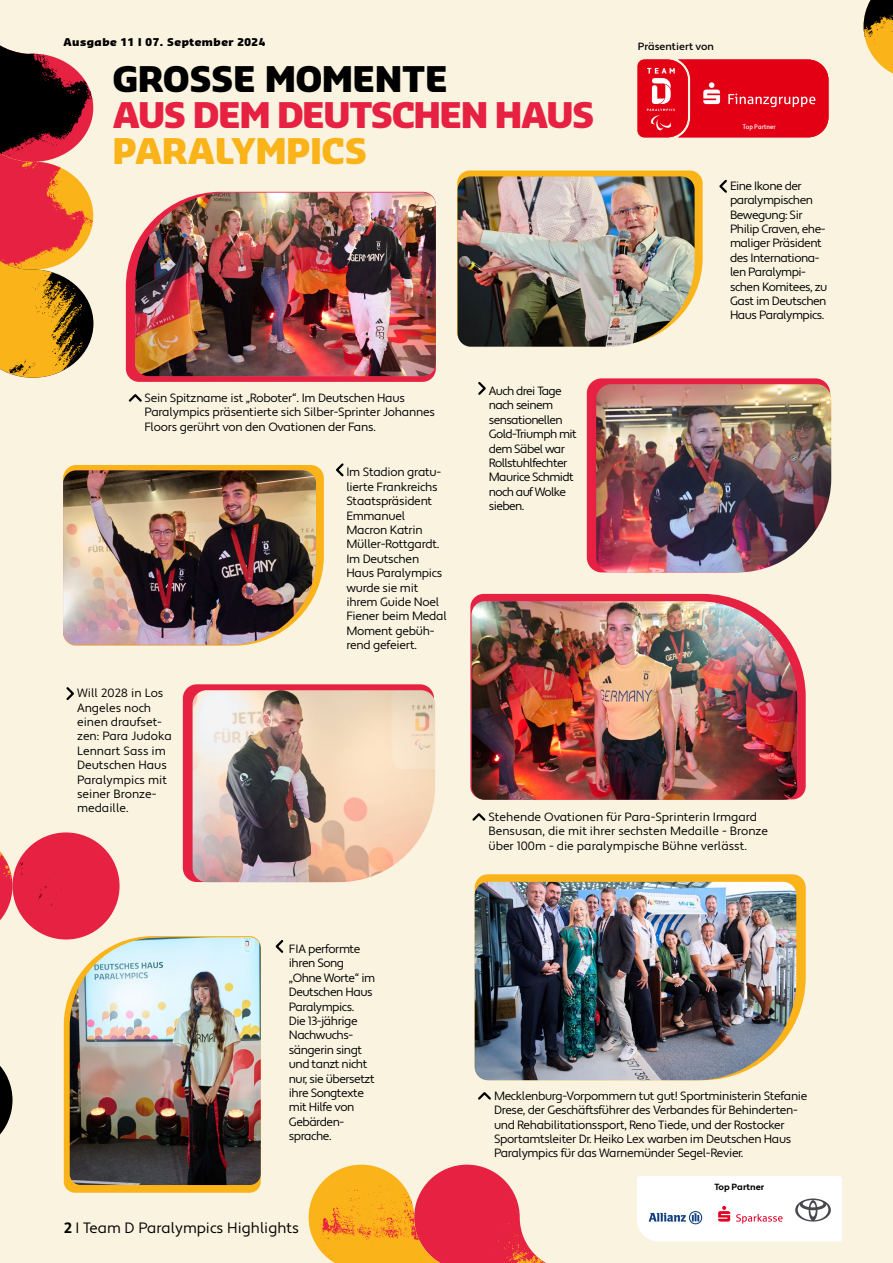
<style>
.page{position:relative;width:893px;height:1263px;background:#f9f3e0}
.page>*{position:absolute;margin:0;border:0;box-sizing:border-box;transform-origin:0 0}
.t1{font:900 34.5px "Sansa";letter-spacing:-.03em;color:#e62142}
.t2{font:900 34.5px "Sansa";color:#000}
.t3{font:900 34.5px "Sansa";color:#fab319}
.t4{font:15px "Apertura";color:#000}
.t5{font:12px/14.4px "Apertura";letter-spacing:-.03em;color:#000}
.t6{font:12px/14.4px "Apertura";color:#000}
.t7{font:12px/14.4px "Apertura";letter-spacing:-.05em;color:#000}
.t8{font:900 10.5px "Sansa";letter-spacing:.05em;color:#000}
.t9{font:500 10.5px "Apertura";color:#000}
.t10{font:700 9px "Apertura";color:#000}
.t11{font:500 condensed 6.6px "Apertura";letter-spacing:.015em;color:#fff}
.s1{font-weight:700}
</style>
<div class="page">
<svg style="left:638px;top:59px;width:190px;height:78px;background:#e51729"></svg>
<svg style="left:470px;top:594px;width:336px;height:205px;fill:#e62142"></svg>
<img style="left:472px;top:601px;width:325px;height:199px">
<svg style="left:476px;top:874px;width:330px;height:147px;background:#f8b82d"></svg>
<img style="left:475px;top:882px;width:321px;height:198px">
<svg style="left:126px;top:192px;width:308px;height:190px;fill:#e62142"></svg>
<img style="left:135px;top:193px;width:301px;height:183px">
<svg style="left:64px;top:936px;width:197px;height:257px;background:#f8b729"></svg>
<img style="left:70px;top:937px;width:191px;height:248px">
<svg style="left:128px;top:394px;width:14px;height:8px"></svg>
<svg style="left:457px;top:171px;width:246px;height:166px"></svg>
<img style="left:458px;top:176px;width:237px;height:171px">
<svg style="left:336px;top:463px;width:8px;height:14px"></svg>
<svg style="left:719px;top:179px;width:8px;height:14px"></svg>
<svg style="left:275px;top:940px;width:9px;height:13px"></svg>
<svg style="left:472px;top:813px;width:14px;height:8px"></svg>
<svg style="left:587px;top:378px;width:240px;height:194px;background:#e72e4b"></svg>
<img style="left:596px;top:384px;width:235px;height:188px">
<svg style="left:183px;top:684px;width:248px;height:198px;background:#e62f4d"></svg>
<img style="left:193px;top:690px;width:242px;height:192px">
<svg style="left:66px;top:465px;width:258px;height:181px;fill:#fab319"></svg>
<img style="left:63px;top:470px;width:253px;height:175px">
<svg style="left:478px;top:382px;width:8px;height:13px"></svg>
<svg style="left:478px;top:1092px;width:13px;height:8px"></svg>
<svg style="left:66px;top:687px;width:8px;height:13px"></svg>
<svg style="left:0;top:832px;width:120px;height:321px"></svg>
<img style="left:0;top:1066px;width:13px;height:68px">
<svg style="left:0;top:45px;width:93px;height:216px;background:#a54642"></svg>
<img style="left:0;top:261px;width:93px;height:117px">
<img style="left:864px;top:0;width:29px;height:74px">
<svg style="left:440px;top:1165px;width:402px;height:98px"></svg>
<img style="left:309px;top:1165px;width:131px;height:98px">
<p class="t8" style="left:64px;top:35px;width:203px">Ausgabe 11 I 07. September 2024</p>
<p class="t9" style="left:638px;top:40px;width:78px">Präsentiert von</p>
<h1 class="t2" style="left:113px;top:55px;width:337px">GROSSE MOMENTE</h1>
<h1 class="t1" style="left:113px;top:91px;width:483px">AUS DEM DEUTSCHEN HAUS</h1>
<h1 class="t3" style="left:113px;top:127px;width:256px">PARALYMPICS</h1>
<p class="t11" style="left:743px;top:123px;width:34px">Top Partner</p>
<p class="t5" style="left:730px;top:179px;width:99px">Eine Ikone der paralympischen<br>Bewegung: Sir<br>Philip Craven, ehe&shy;maliger Präsident des Internationa&shy;len Paralympi&shy;schen Komitees, zu<br>Gast im Deutschen<br>Haus Paralympics.</p>
<p class="t5" style="left:144px;top:391px;width:292px">Sein Spitzname ist „Roboter“. Im Deutschen Haus<br>Paralympics präsentierte sich Silber-Sprinter Johannes<br>Floors gerührt von den Ovationen der Fans.</p>
<p class="t5" style="left:346px;top:465px;width:102px">Im Stadion gratu&shy;lierte Frankreichs<br>Staatspräsident<br>Emmanuel<br>Macron Katrin<br>Müller-Rottgardt.<br>Im Deutschen<br>Haus Paralympics wurde sie mit ihrem Guide Noel<br>Fiener beim Medal<br>Moment gebüh&shy;rend gefeiert.</p>
<p class="t7" style="left:489px;top:384px;width:90px">Auch drei Tage nach seinem sensationellen<br>Gold-Triumph mit dem Säbel war<br>Rollstuhlfechter<br>Maurice Schmidt noch auf Wolke sieben.</p>
<p class="t6" style="left:77px;top:686px;width:96px">Will 2028 in Los<br>Angeles noch einen draufset&shy;zen: Para Judoka<br>Lennart Sass im<br>Deutschen Haus<br>Paralympics mit seiner Bronze&shy;medaille.</p>
<p class="t5" style="left:289px;top:942px;width:88px">FIA performte ihren Song „Ohne Worte“ im<br>Deutschen Haus<br>Paralympics.<br>Die 13-jährige<br>Nachwuchs&shy;sängerin singt und tanzt nicht nur, sie übersetzt ihre Songtexte mit Hilfe von<br>Gebärden&shy;sprache.</p>
<p class="t4" style="left:64px;top:1219px;width:237px"><span class="s1">2</span> I Team D Paralympics Highlights</p>
<p class="t6" style="left:488px;top:810px;width:281px">Stehende Ovationen für Para-Sprinterin Irmgard<br>Bensusan, die mit ihrer sechsten Medaille - Bronze über 100m - die paralympische Bühne verlässt.</p>
<p class="t5" style="left:494px;top:1089px;width:315px">Mecklenburg-Vorpommern tut gut! Sportministerin Stefanie Drese, der Geschäftsführer des Verbandes für Behinderten&shy;und Rehabilitationssport, Reno Tiede, und der Rostocker Sportamtsleiter Dr. Heiko Lex warben im Deutschen Haus Paralympics für das Warnemünder Segel-Revier.</p>
<p class="t10" style="left:714px;top:1182px;width:51px">Top Partner</p>
</div>
